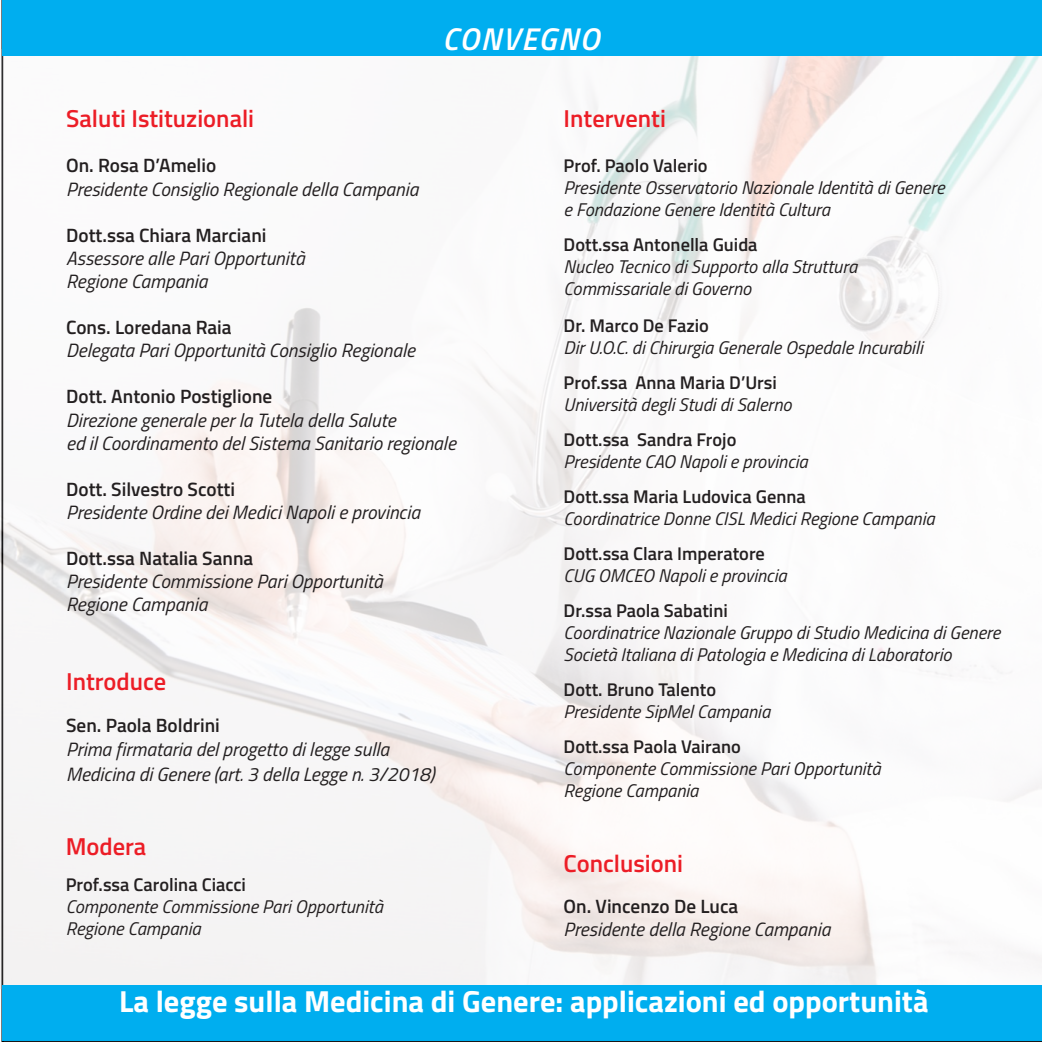
<style>
.page{position:relative;width:1042px;height:1042px;background:#fff}
.page>*{position:absolute;margin:0;border:0;box-sizing:border-box;transform-origin:0 0}
.t1{font:italic 600 31.5px "Titillium Web";letter-spacing:.05em;color:#fff}
.t2{font:700 30.45px "Titillium Web";color:#fff}
.t3{font:600 24.5px "Titillium Web";color:#ec1d26}
.t4{font:italic 19.25px/23.1px "Titillium Web";color:#231f20}
.t5{font:600 19.25px "Titillium Web";color:#231f20}
.t6{font:italic 18.38px/22.1px "Titillium Web";color:#231f20}
.t7{font:600 18.38px "Titillium Web";color:#231f20}
</style>
<div class="page">
<img style="left:1px;top:50px;width:1041px;height:938px">
<div style="left:3px;top:0;width:1039px;height:55px;background:#00aeef"></div>
<div style="left:3px;top:985px;width:1039px;height:55px;background:#00aeef"></div>
<h1 class="t1" style="left:442px;top:15px;width:158px">CONVEGNO</h1>
<h3 class="t3" style="left:66px;top:100px;width:190px">Saluti Istituzionali</h3>
<h3 class="t3" style="left:563px;top:100px;width:104px">Interventi</h3>
<p class="t5" style="left:66px;top:151px;width:152px">On. Rosa D’Amelio</p>
<p class="t4" style="left:66px;top:176px;width:354px">Presidente Consiglio Regionale della Campania</p>
<p class="t5" style="left:66px;top:220px;width:202px">Dott.ssa Chiara Marciani</p>
<p class="t4" style="left:66px;top:246px;width:240px">Assessore alle Pari Opportunità<br>Regione Campania</p>
<p class="t5" style="left:66px;top:313px;width:167px">Cons. Loredana Raia</p>
<p class="t4" style="left:66px;top:338px;width:350px">Delegata Pari Opportunità Consiglio Regionale</p>
<p class="t5" style="left:66px;top:382px;width:208px">Dott. Antonio Postiglione</p>
<p class="t4" style="left:66px;top:407px;width:391px">Direzione generale per la Tutela della Salute<br>ed il Coordinamento del Sistema Sanitario regionale</p>
<p class="t5" style="left:66px;top:475px;width:170px">Dott. Silvestro Scotti</p>
<p class="t4" style="left:66px;top:500px;width:355px">Presidente Ordine dei Medici Napoli e provincia</p>
<p class="t5" style="left:66px;top:544px;width:189px">Dott.ssa Natalia Sanna</p>
<p class="t4" style="left:66px;top:569px;width:318px">Presidente Commissione Pari Opportunità<br>Regione Campania</p>
<h3 class="t3" style="left:66px;top:663px;width:102px">Introduce</h3>
<p class="t5" style="left:66px;top:710px;width:155px">Sen. Paola Boldrini</p>
<p class="t4" style="left:66px;top:736px;width:370px;line-height:24.5px">Prima firmataria del progetto di legge sulla<br>Medicina di Genere (art. 3 della Legge n. 3/2018)</p>
<h3 class="t3" style="left:66px;top:828px;width:82px">Modera</h3>
<p class="t7" style="left:66px;top:870px;width:182px">Prof.ssa Carolina Ciacci</p>
<p class="t6" style="left:66px;top:894px;width:319px">Componente Commissione Pari Opportunità<br>Regione Campania</p>
<p class="t7" style="left:563px;top:151px;width:146px">Prof. Paolo Valerio</p>
<p class="t6" style="left:563px;top:175px;width:382px">Presidente Osservatorio Nazionale Identità di Genere e Fondazione Genere Identità Cultura</p>
<p class="t7" style="left:563px;top:230px;width:195px">Dott.ssa Antonella Guida</p>
<p class="t6" style="left:563px;top:254px;width:295px">Nucleo Tecnico di Supporto alla Struttura<br>Commissariale di Governo</p>
<p class="t7" style="left:563px;top:311px;width:147px">Dr. Marco De Fazio</p>
<p class="t6" style="left:563px;top:335px;width:361px">Dir U.O.C. di Chirurgia Generale Ospedale Incurabili</p>
<p class="t7" style="left:563px;top:368px;width:215px">Prof.ssa Anna Maria D’Ursi</p>
<p class="t6" style="left:563px;top:392px;width:229px">Università degli Studi di Salerno</p>
<p class="t7" style="left:563px;top:425px;width:174px">Dott.ssa Sandra Frojo</p>
<p class="t6" style="left:563px;top:449px;width:246px">Presidente CAO Napoli e provincia</p>
<p class="t7" style="left:563px;top:483px;width:244px">Dott.ssa Maria Ludovica Genna</p>
<p class="t6" style="left:563px;top:506px;width:372px">Coordinatrice Donne CISL Medici Regione Campania</p>
<p class="t7" style="left:563px;top:540px;width:203px">Dott.ssa Clara Imperatore</p>
<p class="t6" style="left:563px;top:563px;width:225px">CUG OMCEO Napoli e provincia</p>
<p class="t7" style="left:563px;top:597px;width:166px">Dr.ssa Paola Sabatini</p>
<p class="t6" style="left:563px;top:621px;width:438px">Coordinatrice Nazionale Gruppo di Studio Medicina di Genere<br>Società Italiana di Patologia e Medicina di Laboratorio</p>
<p class="t7" style="left:563px;top:676px;width:154px">Dott. Bruno Talento</p>
<p class="t6" style="left:563px;top:700px;width:208px">Presidente SipMel Campania</p>
<p class="t7" style="left:563px;top:733px;width:179px">Dott.ssa Paola Vairano</p>
<p class="t6" style="left:563px;top:757px;width:319px">Componente Commissione Pari Opportunità<br>Regione Campania</p>
<h3 class="t3" style="left:563px;top:845px;width:121px">Conclusioni</h3>
<p class="t5" style="left:563px;top:891px;width:176px">On. Vincenzo De Luca</p>
<p class="t4" style="left:563px;top:916px;width:268px">Presidente della Regione Campania</p>
<h2 class="t2" style="left:119px;top:978px;width:811px">La legge sulla Medicina di Genere: applicazioni ed opportunità</h2>
</div>
